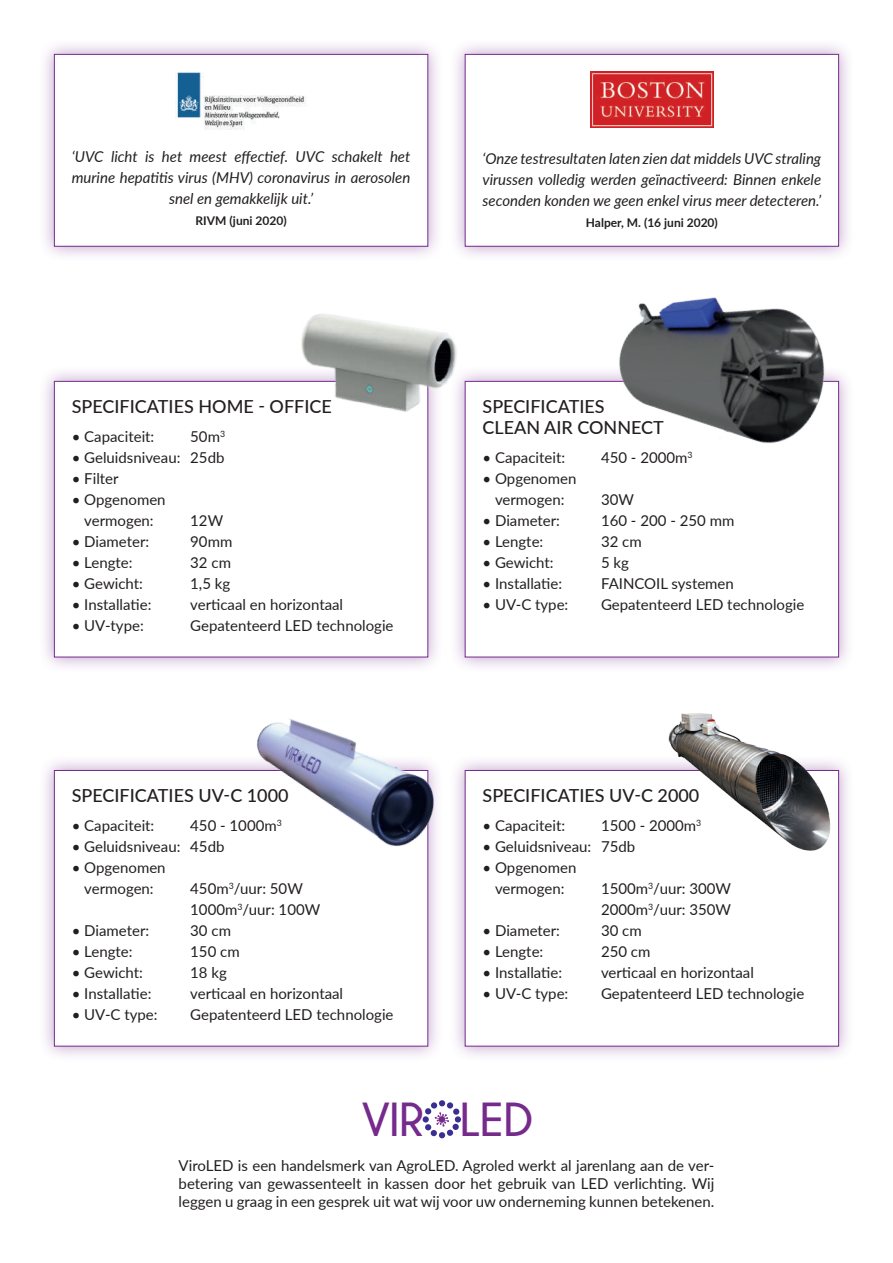
<style>
.page{position:relative;width:893px;height:1263px;background:#fff}
.page>*{position:absolute;margin:0;border:0;box-sizing:border-box;transform-origin:0 0}
.t1{font:700 47.55px "Champagne&Limousines";color:#752a8c}
.t2{font:500 18px/21px "Lato";color:#231f20}
.t3{font:15px/21px "Lato";color:#231f20;text-align:center}
.t4{font:italic 15px/21px "Lato";color:#231f20;text-align:center}
.t5{font:700 12px "Lato";color:#231f20}
.s1{font-weight:400;color:#fff}
</style>
<div class="page">
<div style="left:38px;top:365px;width:406px;height:308px;background:#752a8c;opacity:.45"></div>
<div style="left:54px;top:381px;width:374px;height:276px;background:#fff"></div>
<div style="left:54px;top:381px;width:374px;height:276px;border:1px solid #752a8c"></div>
<div style="left:38px;top:38px;width:406px;height:225px;background:#752a8c;opacity:.45"></div>
<div style="left:54px;top:54px;width:374px;height:192px;background:#fff"></div>
<img style="left:175px;top:72px;width:132px;height:57px">
<div style="left:54px;top:54px;width:374px;height:193px;border:1px solid #752a8c"></div>
<svg style="left:423px;top:1100px;width:38px;height:38px"></svg>
<div style="left:449px;top:38px;width:406px;height:225px;background:#752a8c;opacity:.45"></div>
<div style="left:465px;top:54px;width:374px;height:192px;background:#fff"></div>
<img style="left:590px;top:72px;width:124px;height:55px">
<div style="left:465px;top:54px;width:374px;height:193px;border:1px solid #752a8c"></div>
<div style="left:449px;top:365px;width:406px;height:308px;background:#752a8c;opacity:.45"></div>
<div style="left:465px;top:381px;width:374px;height:276px;background:#fff"></div>
<div style="left:38px;top:754px;width:406px;height:308px;background:#752a8c;opacity:.45"></div>
<div style="left:54px;top:770px;width:374px;height:276px;background:#fff"></div>
<div style="left:449px;top:754px;width:406px;height:308px;background:#752a8c;opacity:.45"></div>
<div style="left:465px;top:770px;width:374px;height:276px;background:#fff"></div>
<img style="left:652px;top:713px;width:187px;height:148px">
<img style="left:221px;top:718px;width:251px;height:179px">
<img style="left:291px;top:314px;width:179px;height:122px">
<img style="left:600px;top:261px;width:252px;height:205px">
<p class="t4" style="left:72px;top:145px;width:340px">‘UVC licht is het meest effectief. UVC schakelt het murine hepatitis virus (MHV) coronavirus in aerosolen snel en gemakkelijk uit.’</p>
<p class="t5" style="left:196px;top:211px;width:93px">RIVM (juni 2020)</p>
<p class="t2" style="left:72px;top:395px;width:262px">SPECIFICATIES HOME - OFFICE</p>
<p class="t3" style="left:72px;top:425px;width:84px">• Capaciteit:</p>
<p class="t3" style="left:190px;top:425px;width:36px">50m<sup>3</sup></p>
<p class="t3" style="left:72px;top:446px;width:154px">• Geluidsniveau: 25db</p>
<p class="t3" style="left:72px;top:467px;width:48px">• Filter</p>
<p class="t3" style="left:72px;top:488px;width:95px">• Opgenomen vermogen:</p>
<p class="t3" style="left:190px;top:509px;width:34px">12W</p>
<p class="t3" style="left:72px;top:530px;width:79px">• Diameter:</p>
<p class="t3" style="left:190px;top:530px;width:44px">90mm</p>
<p class="t3" style="left:72px;top:551px;width:62px">• Lengte:</p>
<p class="t3" style="left:190px;top:551px;width:42px">32 cm</p>
<p class="t3" style="left:72px;top:572px;width:73px">• Gewicht:</p>
<p class="t3" style="left:190px;top:572px;width:42px">1,5 kg</p>
<p class="t3" style="left:72px;top:593px;width:81px">• Installatie:</p>
<p class="t3" style="left:190px;top:593px;width:154px">verticaal en horizontaal</p>
<p class="t3" style="left:72px;top:614px;width:73px">• UV-type:</p>
<p class="t3" style="left:190px;top:614px;width:205px">Gepatenteerd LED technologie</p>
<p class="t2" style="left:72px;top:784px;width:218px">SPECIFICATIES UV-C 1000</p>
<p class="t3" style="left:72px;top:814px;width:84px">• Capaciteit:</p>
<p class="t3" style="left:190px;top:814px;width:93px">450 - 1000m<sup>3</sup></p>
<p class="t3" style="left:72px;top:835px;width:154px">• Geluidsniveau: 45db</p>
<p class="t3" style="left:72px;top:856px;width:95px">• Opgenomen vermogen:</p>
<p class="t3" style="left:190px;top:877px;width:131px;text-align:left">450m<sup>3</sup>/uur: 50W<br>1000m<sup>3</sup>/uur: 100W</p>
<p class="t3" style="left:72px;top:919px;width:79px">• Diameter:</p>
<p class="t3" style="left:190px;top:919px;width:42px">30 cm</p>
<p class="t3" style="left:72px;top:940px;width:62px">• Lengte:</p>
<p class="t3" style="left:190px;top:940px;width:51px">150 cm</p>
<p class="t3" style="left:72px;top:961px;width:73px">• Gewicht:</p>
<p class="t3" style="left:190px;top:961px;width:38px">18 kg</p>
<p class="t3" style="left:72px;top:982px;width:81px">• Installatie:</p>
<p class="t3" style="left:190px;top:982px;width:154px">verticaal en horizontaal</p>
<p class="t3" style="left:72px;top:1003px;width:87px">• UV-C type:</p>
<p class="t3" style="left:190px;top:1003px;width:205px">Gepatenteerd LED technologie</p>
<p class="t4" style="left:482px;top:147px;width:340px;text-align:justify">‘Onze testresultaten laten zien dat middels UVC straling virussen volledig werden geïnactiveerd: Binnen enkele seconden konden we geen enkel virus meer detecteren.’</p>
<p class="t5" style="left:586px;top:213px;width:134px">Halper, M. (16 juni 2020)</p>
<p class="t2" style="left:482px;top:395px;width:183px">SPECIFICATIES<br>CLEAN AIR CONNECT</p>
<p class="t3" style="left:482px;top:446px;width:84px">• Capaciteit:</p>
<p class="t3" style="left:601px;top:446px;width:93px">450 - 2000m<sup>3</sup></p>
<p class="t3" style="left:482px;top:467px;width:95px">• Opgenomen vermogen:</p>
<p class="t3" style="left:601px;top:488px;width:34px">30W</p>
<p class="t3" style="left:482px;top:509px;width:79px">• Diameter:</p>
<p class="t3" style="left:601px;top:509px;width:135px">160 - 200 - 250 mm</p>
<p class="t3" style="left:482px;top:530px;width:62px">• Lengte:</p>
<p class="t3" style="left:601px;top:530px;width:42px">32 cm</p>
<p class="t3" style="left:482px;top:551px;width:73px">• Gewicht:</p>
<p class="t3" style="left:601px;top:551px;width:29px">5 kg</p>
<p class="t3" style="left:482px;top:572px;width:81px">• Installatie:</p>
<p class="t3" style="left:601px;top:572px;width:134px">FAINCOIL systemen</p>
<p class="t3" style="left:482px;top:593px;width:87px">• UV-C type:</p>
<p class="t3" style="left:601px;top:593px;width:205px">Gepatenteerd LED technologie</p>
<p class="t2" style="left:482px;top:784px;width:218px">SPECIFICATIES UV-C 2000</p>
<p class="t3" style="left:482px;top:814px;width:84px">• Capaciteit:</p>
<p class="t3" style="left:601px;top:814px;width:102px">1500 - 2000m<sup>3</sup></p>
<p class="t3" style="left:482px;top:835px;width:154px">• Geluidsniveau: 75db</p>
<p class="t3" style="left:482px;top:856px;width:95px">• Opgenomen vermogen:</p>
<p class="t3" style="left:601px;top:877px;width:131px;text-align:left">1500m<sup>3</sup>/uur: 300W<br>2000m<sup>3</sup>/uur: 350W</p>
<p class="t3" style="left:482px;top:919px;width:79px">• Diameter:</p>
<p class="t3" style="left:601px;top:919px;width:42px">30 cm</p>
<p class="t3" style="left:482px;top:940px;width:62px">• Lengte:</p>
<p class="t3" style="left:601px;top:940px;width:51px">250 cm</p>
<p class="t3" style="left:482px;top:961px;width:81px">• Installatie:</p>
<p class="t3" style="left:601px;top:961px;width:154px">verticaal en horizontaal</p>
<p class="t3" style="left:482px;top:982px;width:87px">• UV-C type:</p>
<p class="t3" style="left:601px;top:982px;width:205px">Gepatenteerd LED technologie</p>
<h1 class="t1" style="left:363px;top:1093px;width:172px">VIR<span class="s1">O</span>LED</h1>
<p class="t3" style="left:179px;top:1156px;width:537px;line-height:18px;text-align:justify">ViroLED is een handelsmerk van AgroLED. Agroled werkt al jarenlang aan de ver&shy;betering van gewassenteelt in kassen door het gebruik van LED verlichting. Wij leggen u graag in een gesprek uit wat wij voor uw onderneming kunnen betekenen.</p>
</div>
